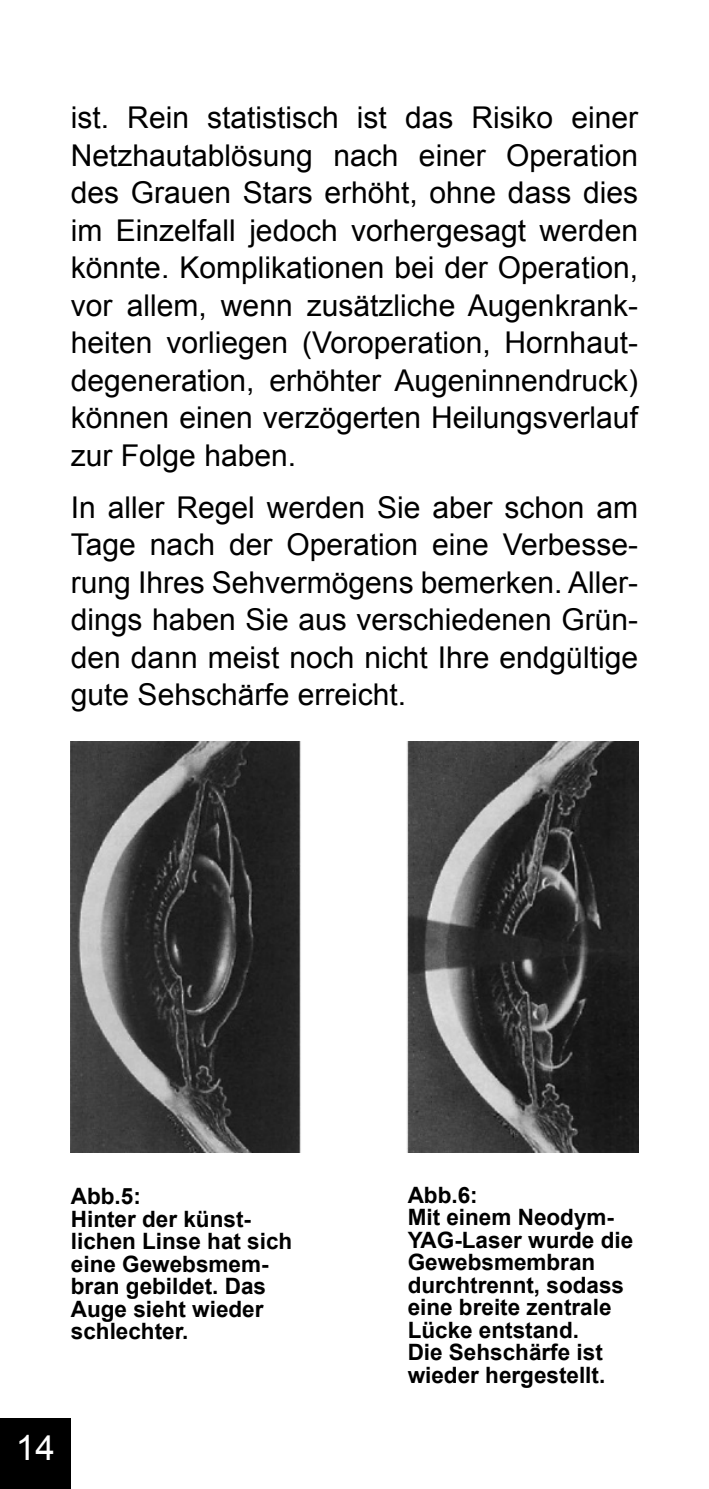
<style>
.page{position:relative;width:709px;height:1489px;background:#fff}
.page>*{position:absolute;margin:0;border:0;box-sizing:border-box;transform-origin:0 0}
.t1{font:35px "Arial";color:#fff}
.t2{font:30px/37.5px "Arial";color:#000;text-align:justify}
.t3{font:700 22.5px/22.5px "Arial";color:#000}
</style>
<div class="page">
<div style="left:0;top:1417px;width:71px;height:71px;background:#000"></div>
<img style="left:71px;top:741px;width:567px;height:411px">
<p class="t2" style="left:71px;top:99px;width:568px">ist. Rein statistisch ist das Risiko einer Netzhautablösung nach einer Operation des Grauen Stars erhöht, ohne dass dies im Einzelfall jedoch vorhergesagt werden könnte. Komplikationen bei der Operation, vor allem, wenn zusätzliche Augenkrank&shy;heiten vorliegen (Voroperation, Hornhaut&shy;degeneration, erhöhter Augeninnendruck) können einen verzögerten Heilungsverlauf zur Folge haben.</p>
<p class="t2" style="left:71px;top:488px;width:568px">In aller Regel werden Sie aber schon am Tage nach der Operation eine Verbesse&shy;rung Ihres Sehvermögens bemerken. Aller&shy;dings haben Sie aus verschiedenen Grün&shy;den dann meist noch nicht Ihre endgültige gute Sehschärfe erreicht.</p>
<p class="t3" style="left:71px;top:1185px;width:223px">Abb.5:<br>Hinter der künst&shy;lichen Linse hat sich eine Gewebsmem&shy;bran gebildet. Das<br>Auge sieht wieder schlechter.</p>
<p class="t3" style="left:407px;top:1183px;width:227px">Abb.6:<br>Mit einem Neodym-<br>YAG-Laser wurde die<br>Gewebsmembran durchtrennt, sodass eine breite zentrale<br>Lücke entstand.<br>Die Sehschärfe ist wieder hergestellt.</p>
<p class="t1" style="left:16px;top:1424px;width:40px">14</p>
</div>
